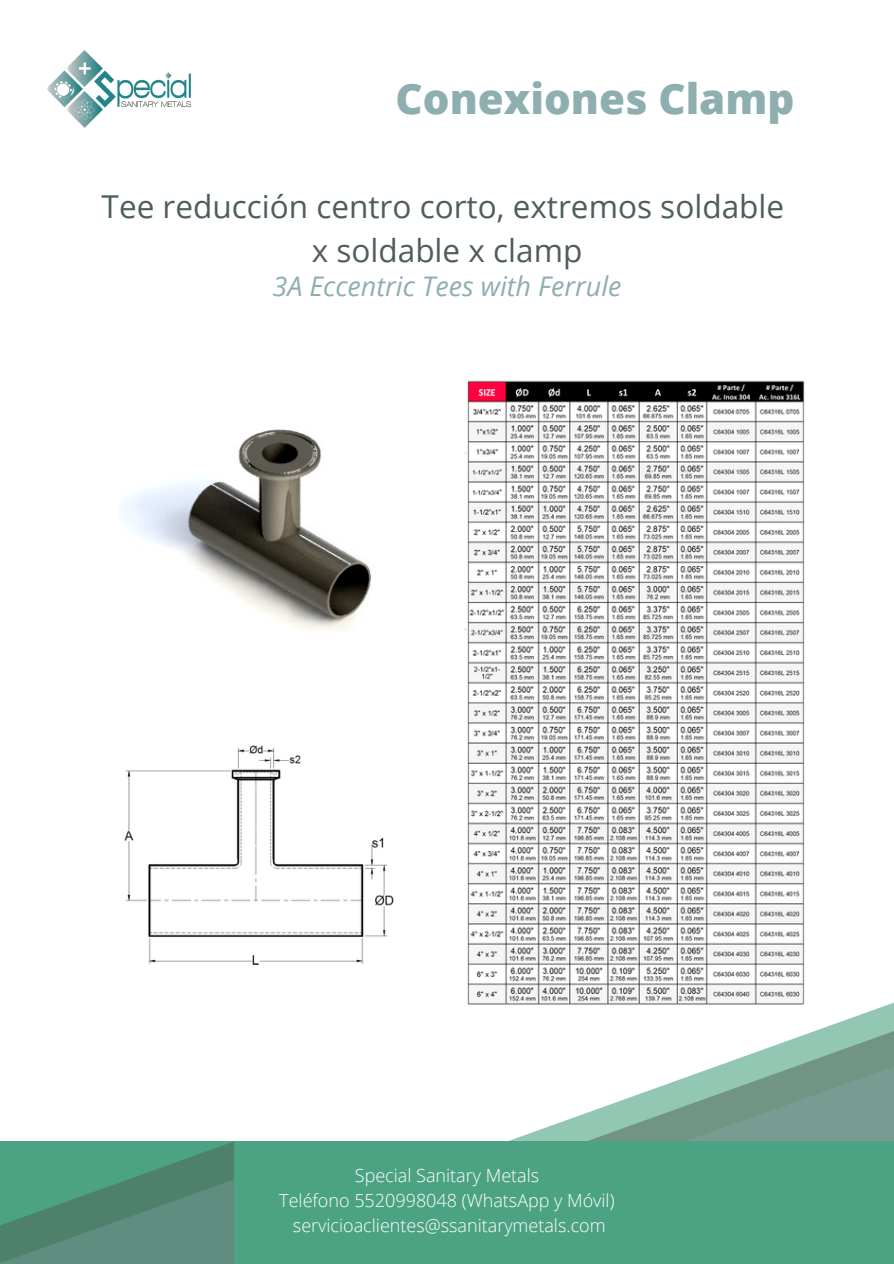
<style>
.page{position:relative;width:894px;height:1264px;background:#fff}
.page>*{position:absolute;margin:0;border:0;box-sizing:border-box;transform-origin:0 0}
.t1{font:800 42px "Open Sans";color:#8eaeb0}
.t2{font:31.5px "Open Sans";color:#4f5f54}
.t3{font:italic 27px "Open Sans";color:#8eaeb0}
.t4{font:300 18px "Open Sans";color:#fff}
</style>
<div class="page">
<svg style="left:509px;top:1003px;width:384px;height:138px"></svg>
<svg style="left:588px;top:1027px;width:305px;height:114px"></svg>
<svg style="left:589px;top:1065px;width:304px;height:76px;background:#8dafa3"></svg>
<div style="left:0;top:1141px;width:893px;height:122px;background:#4ca383"></div>
<img style="left:47px;top:51px;width:144px;height:76px">
<svg style="left:0;top:1141px;width:234px;height:122px"></svg>
<img style="left:465px;top:380px;width:351px;height:630px">
<img style="left:121px;top:429px;width:251px;height:202px">
<img style="left:124px;top:745px;width:270px;height:220px">
<p class="t1" style="left:395px;top:69px;width:400px">Conexiones Clamp</p>
<p class="t2" style="left:102px;top:184px;width:684px">Tee reducción centro corto, extremos soldable</p>
<p class="t2" style="left:311px;top:228px;width:272px">x soldable x clamp</p>
<p class="t3" style="left:272px;top:267px;width:350px">3A Eccentric Tees with Ferrule</p>
<p class="t4" style="left:355px;top:1163px;width:186px">Special Sanitary Metals</p>
<p class="t4" style="left:279px;top:1187px;width:336px">Teléfono 5520998048 (WhatsApp y Móvil)</p>
<p class="t4" style="left:293px;top:1212px;width:314px">servicioaclientes@ssanitarymetals.com</p>
</div>
